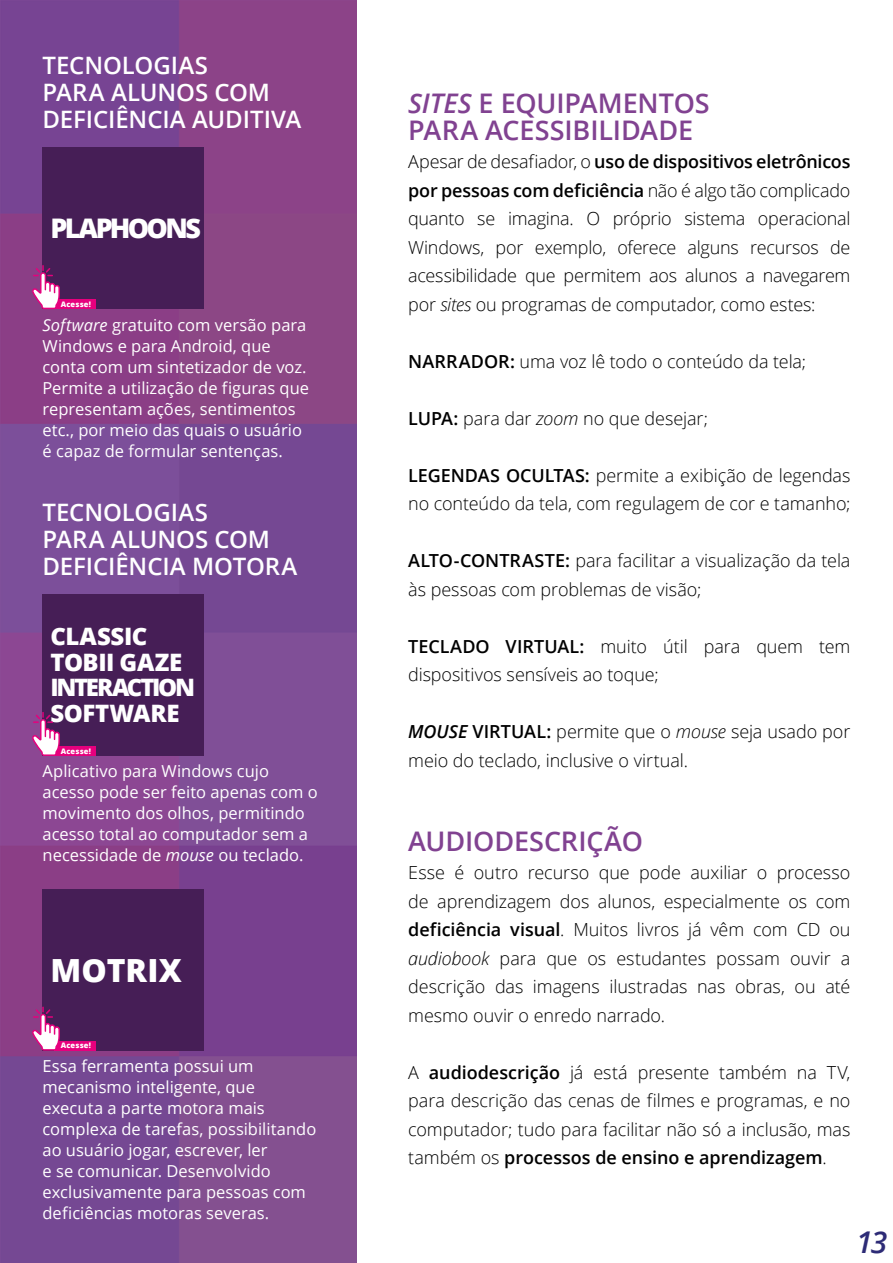
<style>
.page{position:relative;width:893px;height:1263px;background:#fff}
.page>*{position:absolute;margin:0;border:0;box-sizing:border-box;transform-origin:0 0}
.t1{font:800 31.95px "Open Sans";color:#fff}
.t2{font:italic 600 30px "Open Sans";color:#2d2b76}
.t3{font:600 27px/27px "Open Sans";letter-spacing:-.005em;color:#814291}
.t4{font:800 27px "Open Sans";letter-spacing:-.1em;color:#fff}
.t5{font:600 24px/27px "Open Sans";letter-spacing:-.005em;color:#fff}
.t6{font:800 24px/25.5px "Open Sans";letter-spacing:-.025em;color:#fff}
.t7{font:300 18px/28.5px "Open Sans";letter-spacing:-.005em;color:#000}
.t8{font:16.5px/21px "Open Sans";color:#fff}
.t9{font:800 7.65px "Open Sans";letter-spacing:.025em;color:#fff}
.s1{font-style:italic}
.s2{font-weight:600}
.s3{font-weight:600;font-style:italic}
</style>
<div class="page">
<div style="left:0;top:0;width:357px;height:1263px;background:linear-gradient(to right,#7e4591,#82498e)"></div>
<div style="left:43px;top:147px;width:161px;height:162px;background:#461e56"></div>
<div style="left:43px;top:594px;width:161px;height:161px;background:#461e56"></div>
<div style="left:43px;top:889px;width:161px;height:161px;background:#461e56"></div>
<div style="left:54px;top:300px;width:41px;height:9px;background:#e6007d"></div>
<svg style="left:32px;top:265px;width:28px;height:44px"></svg>
<div style="left:54px;top:746px;width:41px;height:10px;background:#e6007d"></div>
<svg style="left:32px;top:712px;width:28px;height:44px"></svg>
<div style="left:54px;top:1041px;width:41px;height:9px;background:#e6007d"></div>
<svg style="left:32px;top:1006px;width:28px;height:45px"></svg>
<h3 class="t5" style="left:43px;top:52px;width:260px">TECNOLOGIAS<br>PARA ALUNOS COM<br>DEFICIÊNCIA AUDITIVA</h3>
<h3 class="t4" style="left:51px;top:208px;width:152px">PLAPHOONS</h3>
<p class="t9" style="left:61px;top:298px;width:32px">Acesse!</p>
<p class="t8" style="left:43px;top:314px;width:268px"><span class="s1">Software</span> gratuito com versão para<br>Windows e para Android, que conta com um sintetizador de voz.<br>Permite a utilização de figuras que representam ações, sentimentos etc., por meio das quais o usuário é capaz de formular sentenças.</p>
<h3 class="t5" style="left:43px;top:498px;width:256px">TECNOLOGIAS<br>PARA ALUNOS COM<br>DEFICIÊNCIA MOTORA</h3>
<h3 class="t6" style="left:51px;top:623px;width:146px">CLASSIC<br>TOBII GAZE<br>INTERACTION<br>SOFTWARE</h3>
<p class="t9" style="left:61px;top:745px;width:32px">Acesse!</p>
<p class="t8" style="left:43px;top:760px;width:277px">Aplicativo para Windows cujo acesso pode ser feito apenas com o movimento dos olhos, permitindo acesso total ao computador sem a necessidade de <span class="s1">mouse</span> ou teclado.</p>
<h1 class="t1" style="left:51px;top:946px;width:133px">MOTRIX</h1>
<p class="t9" style="left:61px;top:1040px;width:32px">Acesse!</p>
<p class="t8" style="left:43px;top:1054px;width:275px">Essa ferramenta possui um mecanismo inteligente, que executa a parte motora mais complexa de tarefas, possibilitando ao usuário jogar, escrever, ler<br>e se comunicar. Desenvolvido exclusivamente para pessoas com deficiências motoras severas.</p>
<h3 class="t3" style="left:408px;top:89px;width:303px"><span class="s1">SITES</span> E EQUIPAMENTOS<br>PARA ACESSIBILIDADE</h3>
<p class="t7" style="left:408px;top:147px;width:444px;text-align:justify">Apesar de desafiador, o <span class="s2">uso de dispositivos eletrônicos por pessoas com deficiência</span> não é algo tão complicado quanto se imagina. O próprio sistema operacional Windows, por exemplo, oferece alguns recursos de acessibilidade que permitem aos alunos a navegarem por <span class="s1">sites</span> ou programas de computador, como estes:</p>
<p class="t7" style="left:408px;top:346px;width:399px"><span class="s2">NARRADOR:</span> uma voz lê todo o conteúdo da tela;</p>
<p class="t7" style="left:408px;top:403px;width:301px"><span class="s2">LUPA:</span> para dar <span class="s1">zoom</span> no que desejar;</p>
<p class="t7" style="left:408px;top:460px;width:444px"><span class="s2">LEGENDAS OCULTAS:</span> permite a exibição de legendas no conteúdo da tela, com regulagem de cor e tamanho;</p>
<p class="t7" style="left:408px;top:546px;width:444px"><span class="s2">ALTO-CONTRASTE:</span> para facilitar a visualização da tela às pessoas com problemas de visão;</p>
<p class="t7" style="left:408px;top:631px;width:444px"><span class="s2">TECLADO VIRTUAL:</span> muito útil para quem tem dispositivos sensíveis ao toque;</p>
<p class="t7" style="left:408px;top:717px;width:444px"><span class="s3">MOUSE</span> <span class="s2">VIRTUAL:</span> permite que o <span class="s1">mouse</span> seja usado por meio do teclado, inclusive o virtual.</p>
<h3 class="t3" style="left:408px;top:827px;width:236px">AUDIODESCRIÇÃO</h3>
<p class="t7" style="left:408px;top:858px;width:444px;text-align:justify">Esse é outro recurso que pode auxiliar o processo de aprendizagem dos alunos, especialmente os com <span class="s2">deficiência visual</span>. Muitos livros já vêm com CD ou <span class="s1">audiobook</span> para que os estudantes possam ouvir a descrição das imagens ilustradas nas obras, ou até mesmo ouvir o enredo narrado.</p>
<p class="t7" style="left:408px;top:1057px;width:444px;text-align:justify">A <span class="s2">audiodescrição</span> já está presente também na TV, para descrição das cenas de filmes e programas, e no computador; tudo para facilitar não só a inclusão, mas também os <span class="s2">processos de ensino e aprendizagem</span>.</p>
<h2 class="t2" style="left:856px;top:1222px;width:33px">13</h2>
</div>
